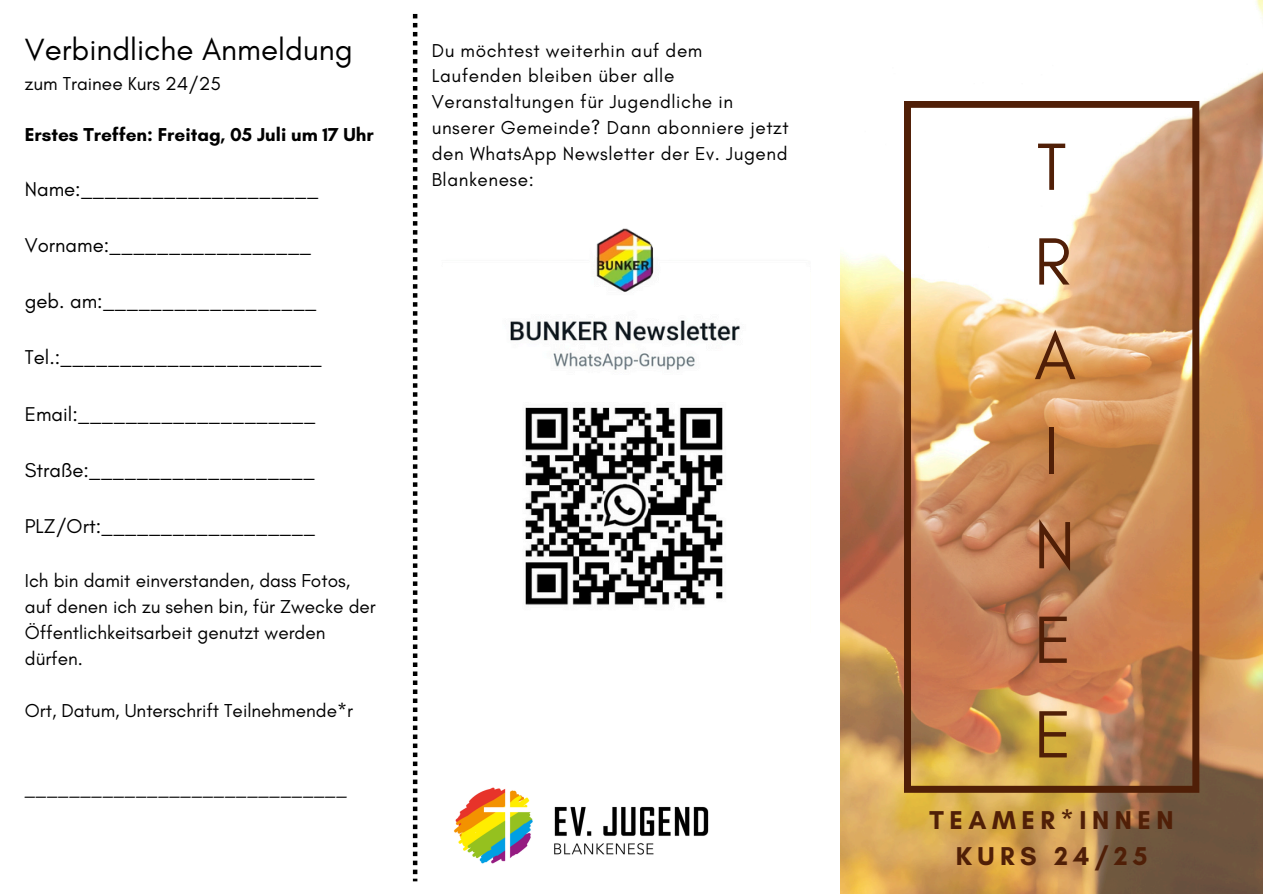
<style>
.page{position:relative;width:1263px;height:894px;background:#fff}
.page>*{position:absolute;margin:0;border:0;box-sizing:border-box;transform-origin:0 0}
.t1{font:67.95px/94.5px "Glacial Indifference";color:#501f07}
.t2{font:31.2px "Glacial Indifference";color:#000}
.t3{font:700 26.25px/36.2px "Glacial Indifference";letter-spacing:.21em;color:#501f07;text-align:center}
.t4{font:20.4px "Glacial Indifference";color:#000}
.t5{font:19.05px/25.8px "Glacial Indifference";color:#000}
.t6{font:19.05px/25.8px "Glacial Indifference";letter-spacing:.03em;color:#000}
.t7{font:700 19.05px "Glacial Indifference";color:#000}
.t8{font:italic 19.05px "Glacial Indifference";color:#000}
</style>
<div class="page">
<img style="left:840px;top:0;width:423px;height:893px">
<svg style="left:904px;top:101px;width:295px;height:691px"></svg>
<img style="left:454px;top:787px;width:255px;height:77px">
<svg style="left:413px;top:14px;width:4px;height:867px"></svg>
<img style="left:510px;top:228px;width:230px;height:377px">
<p class="t2" style="left:25px;top:31px;width:329px">Verbindliche Anmeldung</p>
<p class="t5" style="left:25px;top:70px;width:198px">zum Trainee Kurs 24/25</p>
<p class="t7" style="left:25px;top:123px;width:350px">Erstes Treffen: Freitag, 05 Juli um 17 Uhr</p>
<p class="t4" style="left:25px;top:176px;width:295px">Name:____________________</p>
<p class="t4" style="left:25px;top:232px;width:288px">Vorname:_________________</p>
<p class="t4" style="left:25px;top:288px;width:294px">geb. am:__________________</p>
<p class="t4" style="left:25px;top:345px;width:299px">Tel.:______________________</p>
<p class="t4" style="left:25px;top:401px;width:292px">Email:____________________</p>
<p class="t4" style="left:25px;top:457px;width:292px">Straße:___________________</p>
<p class="t4" style="left:25px;top:513px;width:292px">PLZ/Ort:__________________</p>
<p class="t5" style="left:25px;top:567px;width:352px">Ich bin damit einverstanden, dass Fotos, auf denen ich zu sehen bin, für Zwecke der<br>Öffentlichkeitsarbeit genutzt werden dürfen.</p>
<p class="t5" style="left:25px;top:697px;width:330px">Ort, Datum, Unterschrift Teilnehmende*r</p>
<p class="t8" style="left:25px;top:776px;width:324px">_____________________________</p>
<h1 class="t6" style="left:432px;top:37px;width:358px">Du möchtest weiterhin auf dem<br>Laufenden bleiben über alle<br>Veranstaltungen für Jugendliche in unserer Gemeinde? Dann abonniere jetzt den WhatsApp Newsletter der Ev. Jugend<br>Blankenese:</h1>
<p class="t1" style="left:1034px;top:119px;width:43px">T<br>R<br>A<br>I<br>N<br>E<br>E</p>
<h3 class="t3" style="left:930px;top:801px;width:246px">TEAMER*INNEN<br>KURS 24/25</h3>
</div>
